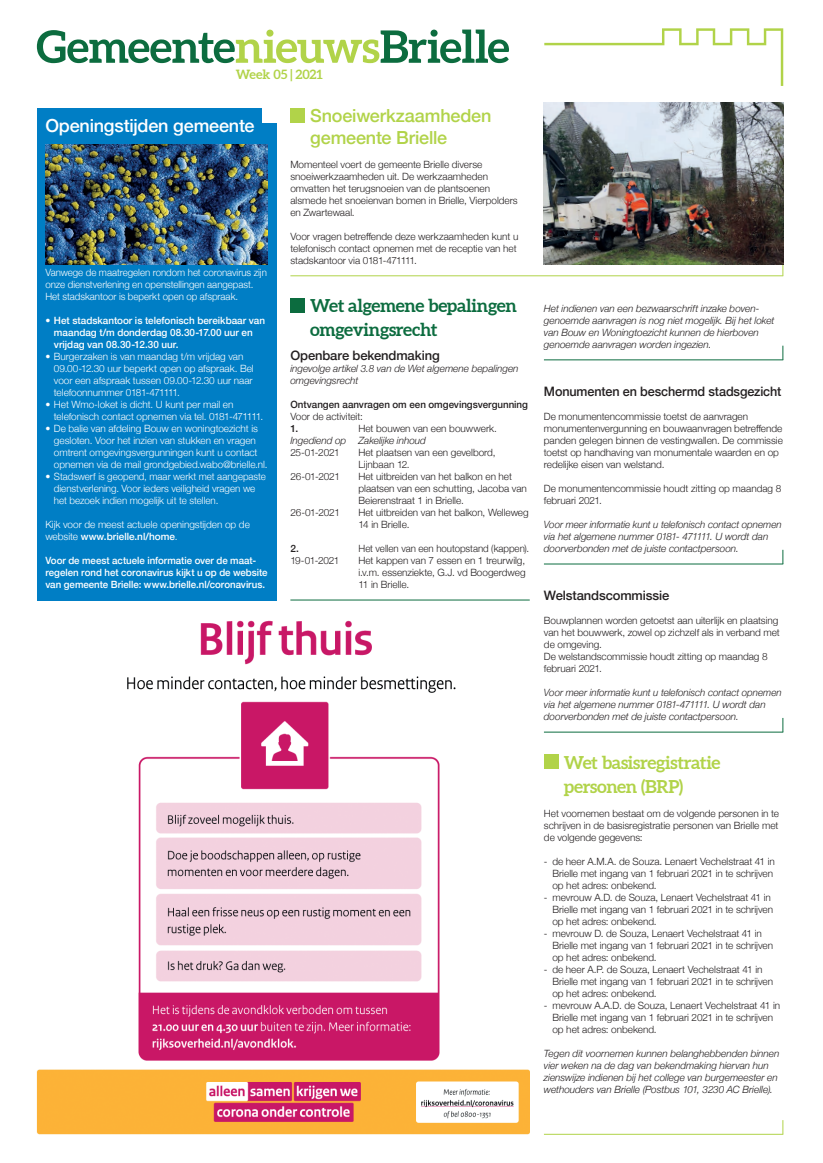
<style>
.page{position:relative;width:823px;height:1163px;background:#fff}
.page>*{position:absolute;margin:0;border:0;box-sizing:border-box;transform-origin:0 0}
.Kop_Aleo_donkergroen{font:700 18px/24px "Aleo";letter-spacing:-.015em;color:#0c6c3f}
.Kop_Helvetica_lichtg{font:500 18px "Helvetica Neue";letter-spacing:-.01em;color:#b1d349}
.Kop_Aleo_lichtgroen{font:700 18px "Aleo";letter-spacing:-.02em;color:#b1d349}
.Kop_Helvetica_lichtg-2{font:500 18px "Helvetica Neue";letter-spacing:-.01em;color:#fff}
.Broodtekst{font:500 13px "Helvetica Neue";letter-spacing:-.01em;color:#231f20}
.t1{font:700 13px "Aleo";letter-spacing:-.015em;color:#b1d349}
.Broodtekst-2{font:300 10px/12px "Helvetica Neue";color:#231f20}
.Broodtekst-3{font:300 10px/12px "Helvetica Neue";color:#fff}
.Broodtekst-4{font:italic 300 10px/12px "Helvetica Neue";letter-spacing:-.005em;color:#231f20}
.Broodtekst-5{font:500 10px/12px "Helvetica Neue";color:#fff}
.Broodtekst-6{font:500 10px "Helvetica Neue";color:#231f20}
.s1{font-weight:300}
.s2{font-weight:500}
</style>
<div class="page">
<svg style="left:544px;top:28px;width:238px;height:58px"></svg>
<svg style="left:37px;top:30px;width:471px;height:33px"></svg>
<svg style="left:782px;top:345px;width:1px;height:15px"></svg>
<hr style="left:543px;top:359px;width:239px;height:1px;background:#0c6c3f">
<div style="left:37px;top:108px;width:239px;height:492px;background:#007ec5"></div>
<div style="left:262px;top:105px;width:20px;height:17px;background:#fff"></div>
<img style="left:46px;top:144px;width:221px;height:120px">
<svg style="left:782px;top:261px;width:1px;height:15px"></svg>
<hr style="left:290px;top:275px;width:492px;height:1px;background:#b1d349">
<img style="left:543px;top:102px;width:239px;height:162px">
<div style="left:290px;top:108px;width:14px;height:14px;background:#b1d349"></div>
<img style="left:138px;top:701px;width:302px;height:360px">
<img style="left:200px;top:620px;width:172px;height:45px">
<img style="left:127px;top:676px;width:329px;height:16px">
<img style="left:37px;top:1069px;width:492px;height:65px">
<div style="left:290px;top:298px;width:14px;height:14px;background:#0c6c3f"></div>
<svg style="left:782px;top:549px;width:1px;height:15px"></svg>
<hr style="left:543px;top:563px;width:239px;height:1px;background:#0c6c3f">
<svg style="left:782px;top:1120px;width:1px;height:14px"></svg>
<hr style="left:543px;top:1133px;width:239px;height:1px;background:#b1d349">
<div style="left:543px;top:754px;width:14px;height:14px;background:#b1d349"></div>
<svg style="left:782px;top:718px;width:1px;height:14px"></svg>
<hr style="left:543px;top:731px;width:239px;height:1px;background:#0c6c3f">
<hr style="left:290px;top:599px;width:239px;height:1px;background:#0c6c3f">
<p class="t1" style="left:236px;top:67px;width:88px">Week 05 | 2021</p>
<p class="Kop_Helvetica_lichtg-2" style="left:45px;top:111px;width:211px">Openingstijden gemeente</p>
<p class="Kop_Helvetica_lichtg" style="left:310px;top:101px;width:182px">Snoeiwerkzaamheden</p>
<p class="Kop_Helvetica_lichtg" style="left:310px;top:123px;width:138px">gemeente Brielle</p>
<p class="Broodtekst-2" style="left:290px;top:158px;width:193px">Momenteel voert de gemeente Brielle diverse</p>
<p class="Broodtekst-2" style="left:290px;top:170px;width:199px">snoeiwerkzaamheden uit. De werkzaamheden</p>
<p class="Broodtekst-2" style="left:290px;top:182px;width:201px">omvatten het terugsnoeien van de plantsoenen</p>
<p class="Broodtekst-2" style="left:290px;top:194px;width:229px">alsmede het snoeienvan bomen in Brielle, Vierpolders en Zwartewaal.</p>
<p class="Broodtekst-2" style="left:290px;top:230px;width:229px">Voor vragen betreffende deze werkzaamheden kunt u telefonisch contact opnemen met de receptie van het stadskantoor via 0181-471111.</p>
<p class="Kop_Aleo_donkergroen" style="left:310px;top:294px;width:208px">Wet algemene bepalingen omgevingsrecht</p>
<p class="Broodtekst" style="left:290px;top:345px;width:151px">Openbare bekendmaking</p>
<p class="Broodtekst-4" style="left:290px;top:362px;width:229px">ingevolge artikel 3.8 van de Wet algemene bepalingen omgevingsrecht</p>
<p class="Broodtekst-6" style="left:290px;top:396px;width:239px">Ontvangen aanvragen om een omgevingsvergunning</p>
<p class="Broodtekst-2" style="left:290px;top:410px;width:74px">Voor de activiteit:</p>
<p class="Broodtekst-6" style="left:290px;top:420px;width:9px">1.</p>
<p class="Broodtekst-2" style="left:358px;top:422px;width:140px">Het bouwen van een bouwwerk.</p>
<p class="Broodtekst-4" style="left:290px;top:434px;width:137px">Ingediend op Zakelijke inhoud</p>
<p class="Broodtekst-2" style="left:290px;top:446px;width:51px">25-01-2021</p>
<p class="Broodtekst-2" style="left:358px;top:446px;width:138px">Het plaatsen van een gevelbord,</p>
<p class="Broodtekst-2" style="left:358px;top:458px;width:53px">Lijnbaan 12.</p>
<p class="Broodtekst-2" style="left:290px;top:470px;width:51px">26-01-2021</p>
<p class="Broodtekst-2" style="left:358px;top:470px;width:170px">Het uitbreiden van het balkon en het plaatsen van een schutting, Jacoba van<br>Beierenstraat 1 in Brielle.</p>
<p class="Broodtekst-2" style="left:290px;top:506px;width:51px">26-01-2021</p>
<p class="Broodtekst-2" style="left:358px;top:506px;width:172px">Het uitbreiden van het balkon, Welleweg<br>14 in Brielle.</p>
<p class="Broodtekst-6" style="left:290px;top:540px;width:10px">2.</p>
<p class="Broodtekst-2" style="left:358px;top:542px;width:172px">Het vellen van een houtopstand (kappen).</p>
<p class="Broodtekst-2" style="left:290px;top:554px;width:51px">19-01-2021</p>
<p class="Broodtekst-2" style="left:358px;top:554px;width:168px;text-align:justify">Het kappen van 7 essen en 1 treurwilg, i.v.m. essenziekte, G.J. vd Boogerdweg 11 in Brielle.</p>
<p class="Broodtekst-3" style="left:45px;top:266px;width:223px">Vanwege de maatregelen rondom het coronavirus zijn onze dienstverlening en openstellingen aangepast.<br>Het stadskantoor is beperkt open op afspraak.</p>
<p class="Broodtekst-5" style="left:54px;top:314px;width:212px;text-indent:-9px"><span class="s1">•</span> Het stadskantoor is telefonisch bereikbaar van maandag t/m donderdag 08.30-17.00 uur en vrijdag van 08.30-12.30 uur.</p>
<p class="Broodtekst-3" style="left:54px;top:350px;width:201px;text-indent:-9px">• Burgerzaken is van maandag t/m vrijdag van 09.00-12.30 uur beperkt open op afspraak. Bel voor een afspraak tussen 09.00-12.30 uur naar telefoonnummer 0181-471111.</p>
<p class="Broodtekst-3" style="left:45px;top:398px;width:189px">• Het Wmo-loket is dicht. U kunt per mail en</p>
<p class="Broodtekst-3" style="left:54px;top:410px;width:211px">telefonisch contact opnemen via tel. 0181-471111.</p>
<p class="Broodtekst-3" style="left:54px;top:422px;width:215px;text-indent:-9px">• De balie van afdeling Bouw en woningtoezicht is gesloten. Voor het inzien van stukken en vragen omtrent omgevingsvergunningen kunt u contact opnemen via de mail grondgebied.wabo@brielle.nl.</p>
<p class="Broodtekst-3" style="left:54px;top:470px;width:213px;text-indent:-9px">• Stadswerf is geopend, maar werkt met aangepaste dienstverlening. Voor ieders veiligheid vragen we het bezoek indien mogelijk uit te stellen.</p>
<p class="Broodtekst-3" style="left:45px;top:518px;width:206px">Kijk voor de meest actuele openingstijden op de website <span class="s2">www.brielle.nl/home</span>.</p>
<p class="Broodtekst-5" style="left:45px;top:554px;width:212px">Voor de meest actuele informatie over de maat-</p>
<p class="Broodtekst-5" style="left:45px;top:566px;width:224px">regelen rond het coronavirus kijkt u op de website van gemeente Brielle: www.brielle.nl/coronavirus.</p>
<p class="Broodtekst-4" style="left:543px;top:302px;width:217px">Het indienen van een bezwaarschrift inzake boven-</p>
<p class="Broodtekst-4" style="left:543px;top:314px;width:232px">genoemde aanvragen is nog niet mogelijk. Bij het loket van Bouw en Woningtoezicht kunnen de hierboven genoemde aanvragen worden ingezien.</p>
<p class="Broodtekst" style="left:543px;top:381px;width:239px">Monumenten en beschermd stadsgezicht</p>
<p class="Broodtekst-2" style="left:543px;top:410px;width:206px">De monumentencommissie toetst de aanvragen</p>
<p class="Broodtekst-2" style="left:543px;top:422px;width:240px">monumentenvergunning en bouwaanvragen betreffende panden gelegen binnen de vestingwallen. De commissie toetst op handhaving van monumentale waarden en op redelijke eisen van welstand.</p>
<p class="Broodtekst-2" style="left:543px;top:482px;width:239px">De monumentencommissie houdt zitting op maandag 8 februari 2021.</p>
<p class="Broodtekst-4" style="left:543px;top:518px;width:239px">Voor meer informatie kunt u telefonisch contact opnemen via het algemene nummer 0181- 471111. U wordt dan doorverbonden met de juiste contactpersoon.</p>
<p class="Broodtekst" style="left:543px;top:585px;width:127px">Welstandscommissie</p>
<p class="Broodtekst-2" style="left:543px;top:614px;width:237px">Bouwplannen worden getoetst aan uiterlijk en plaatsing van het bouwwerk, zowel op zichzelf als in verband met de omgeving.</p>
<p class="Broodtekst-2" style="left:543px;top:650px;width:225px">De welstandscommissie houdt zitting op maandag 8 februari 2021.</p>
<p class="Broodtekst-4" style="left:543px;top:686px;width:239px">Voor meer informatie kunt u telefonisch contact opnemen via het algemene nummer 0181-471111. U wordt dan doorverbonden met de juiste contactpersoon.</p>
<p class="Kop_Aleo_lichtgroen" style="left:563px;top:750px;width:158px">Wet basisregistratie</p>
<p class="Kop_Aleo_lichtgroen" style="left:563px;top:774px;width:121px">personen (BRP)</p>
<p class="Broodtekst-2" style="left:543px;top:806px;width:236px;text-align:justify">Het voornemen bestaat om de volgende personen in te schrijven in de basisregistratie personen van Brielle met de volgende gegevens:</p>
<p class="Broodtekst-2" style="left:552px;top:854px;width:224px;text-indent:-9px">- de heer A.M.A. de Souza. Lenaert Vechelstraat 41 in<br>Brielle met ingang van 1 februari 2021 in te schrijven op het adres: onbekend.</p>
<p class="Broodtekst-2" style="left:552px;top:890px;width:222px;text-indent:-9px">- mevrouw A.D. de Souza, Lenaert Vechelstraat 41 in<br>Brielle met ingang van 1 februari 2021 in te schrijven op het adres: onbekend.</p>
<p class="Broodtekst-2" style="left:552px;top:926px;width:222px;text-indent:-9px">- mevrouw D. de Souza, Lenaert Vechelstraat 41 in<br>Brielle met ingang van 1 februari 2021 in te schrijven op het adres: onbekend.</p>
<p class="Broodtekst-2" style="left:552px;top:962px;width:222px;text-indent:-9px">- de heer A.P. de Souza, Lenaert Vechelstraat 41 in<br>Brielle met ingang van 1 februari 2021 in te schrijven op het adres: onbekend.</p>
<p class="Broodtekst-2" style="left:552px;top:998px;width:229px;text-indent:-9px">- mevrouw A.A.D. de Souza, Lenaert Vechelstraat 41 in<br>Brielle met ingang van 1 februari 2021 in te schrijven op het adres: onbekend.</p>
<p class="Broodtekst-4" style="left:543px;top:1046px;width:237px">Tegen dit voornemen kunnen belanghebbenden binnen vier weken na de dag van bekendmaking hiervan hun zienswijze indienen bij het college van burgemeester en wethouders van Brielle (Postbus 101, 3230 AC Brielle).</p>
</div>
